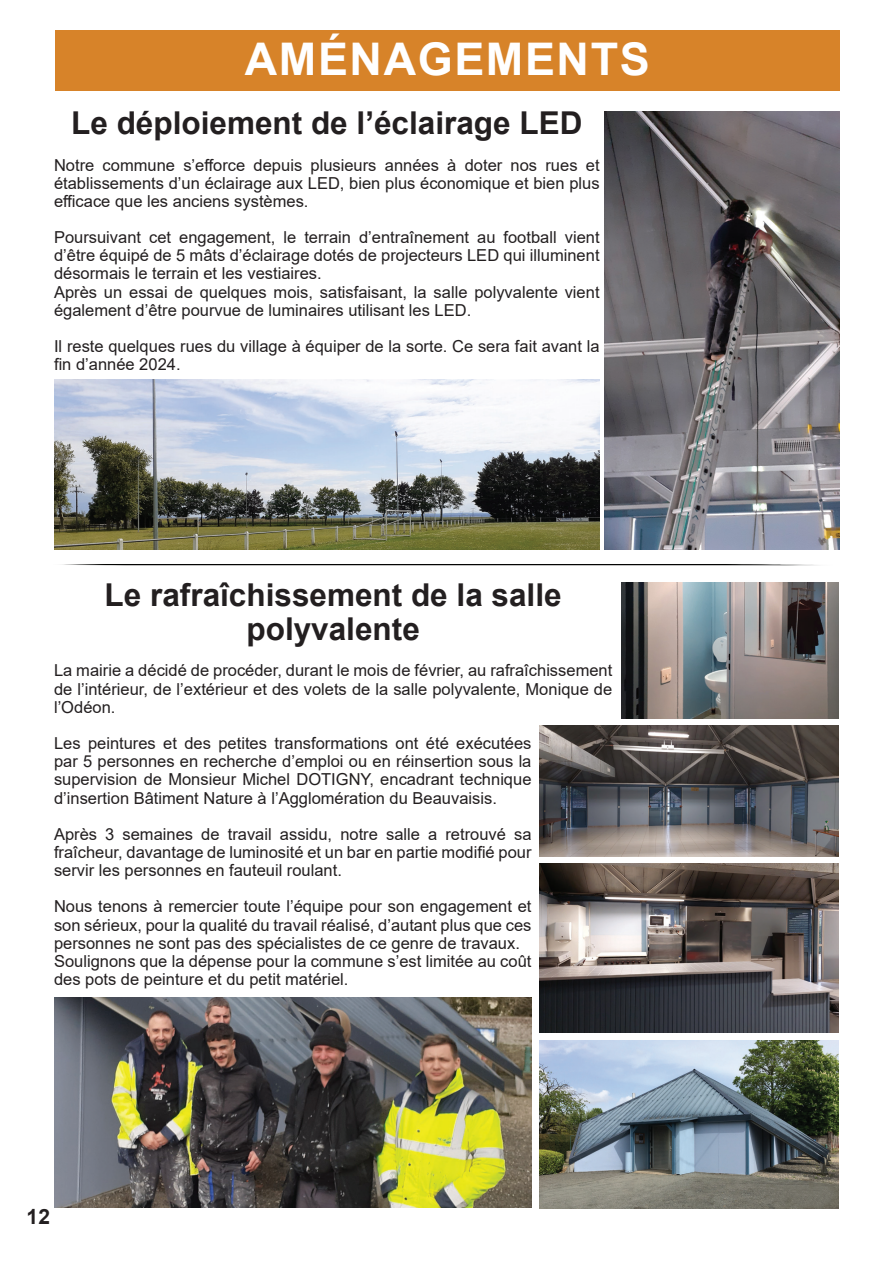
<style>
.page{position:relative;width:893px;height:1263px;background:#fff}
.page>*{position:absolute;margin:0;border:0;box-sizing:border-box;transform-origin:0 0}
.t1{font:700 45px "Arial";letter-spacing:.035em;color:#fff}
.t2{font:700 31.5px/34.7px "Arial";color:#231f20;text-align:center}
.t3{font:700 21px "Arial";color:#231f20}
.t4{font:16.5px/18.1px "Arial";color:#231f20;text-align:justify}
</style>
<div class="page">
<div style="left:55px;top:30px;width:785px;height:60px;background:#d78329"></div>
<img style="left:604px;top:111px;width:236px;height:438px">
<img style="left:55px;top:379px;width:545px;height:170px">
<img style="left:62px;top:564px;width:755px;height:2px">
<img style="left:540px;top:1040px;width:299px;height:169px">
<img style="left:540px;top:863px;width:299px;height:169px">
<img style="left:622px;top:583px;width:217px;height:135px">
<img style="left:540px;top:725px;width:299px;height:131px">
<img style="left:55px;top:997px;width:476px;height:211px">
<h1 class="t1" style="left:245px;top:27px;width:406px">AMÉNAGEMENTS</h1>
<h2 class="t2" style="left:71px;top:106px;width:513px">Le déploiement de l’éclairage LED</h2>
<p class="t4" style="left:54px;top:156px;width:547px">Notre commune s’efforce depuis plusieurs années à doter nos rues et établissements d’un éclairage aux LED, bien plus économique et bien plus efficace que les anciens systèmes.</p>
<p class="t4" style="left:54px;top:228px;width:547px;text-align:left">Poursuivant cet engagement, le terrain d’entraînement au football vient d’être équipé de 5 mâts d’éclairage dotés de projecteurs LED qui illuminent désormais le terrain et les vestiaires.<br>Après un essai de quelques mois, satisfaisant, la salle polyvalente vient également d’être pourvue de luminaires utilisant les LED.</p>
<p class="t4" style="left:54px;top:337px;width:547px">Il reste quelques rues du village à équiper de la sorte. Ce sera fait avant la fin d’année 2024.</p>
<h2 class="t2" style="left:105px;top:577px;width:458px">Le rafraîchissement de la salle polyvalente</h2>
<p class="t4" style="left:54px;top:661px;width:560px">La mairie a décidé de procéder, durant le mois de février, au rafraîchissement de l’intérieur, de l’extérieur et des volets de la salle polyvalente, Monique de l’Odéon.</p>
<p class="t4" style="left:54px;top:734px;width:479px">Les peintures et des petites transformations ont été exécutées par 5 personnes en recherche d’emploi ou en réinsertion sous la supervision de Monsieur Michel DOTIGNY, encadrant technique d’insertion Bâtiment Nature à l’Agglomération du Beauvaisis.</p>
<p class="t4" style="left:54px;top:825px;width:479px">Après 3 semaines de travail assidu, notre salle a retrouvé sa fraîcheur, davantage de luminosité et un bar en partie modifié pour servir les personnes en fauteuil roulant.</p>
<p class="t4" style="left:54px;top:897px;width:479px;text-align:left">Nous tenons à remercier toute l’équipe pour son engagement et son sérieux, pour la qualité du travail réalisé, d’autant plus que ces personnes ne sont pas des spécialistes de ce genre de travaux.<br>Soulignons que la dépense pour la commune s’est limitée au coût des pots de peinture et du petit matériel.</p>
<p class="t3" style="left:27px;top:1202px;width:25px">12</p>
</div>
